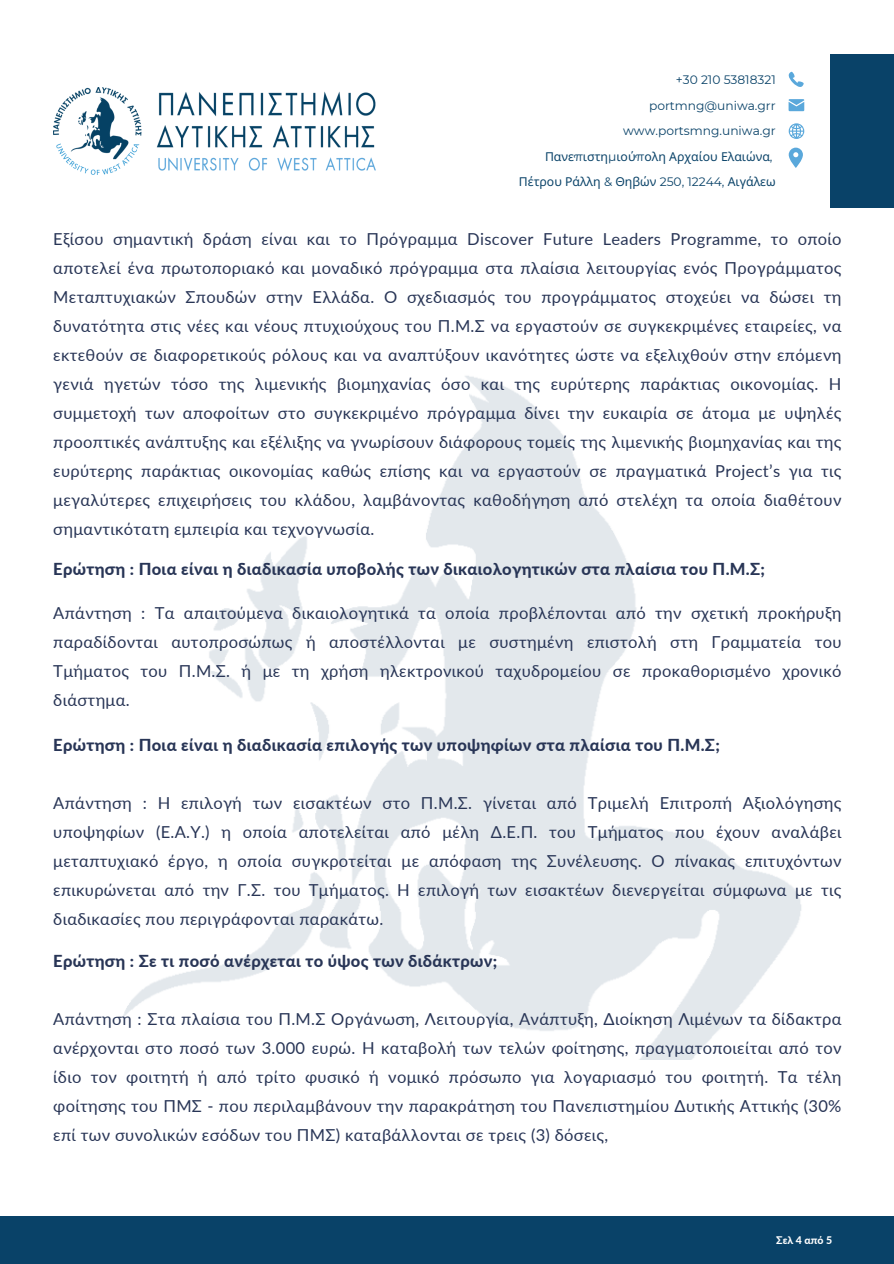
<style>
.page{position:relative;width:894px;height:1264px;background:#fff}
.page>*{position:absolute;margin:0;border:0;box-sizing:border-box;transform-origin:0 0}
.t1{font:16.5px/29px "Lato";letter-spacing:.02em;color:#283556;text-align:justify}
.t2{font:800 16.5px "Lato";letter-spacing:.02em;color:#283556}
.t3{font:12.15px/25.5px "Montserrat";color:#094268;text-align:right}
.t4{font:800 10.5px "Lato";color:#fff}
.s1{font-family:"Noto Sans"}
</style>
<div class="page">
<div style="left:0;top:1216px;width:893px;height:47px;background:#094268"></div>
<div style="left:829px;top:54px;width:64px;height:154px;background:#094268"></div>
<img style="left:122px;top:376px;width:679px;height:683px">
<svg style="left:788px;top:123px;width:16px;height:16px"></svg>
<svg style="left:788px;top:148px;width:14px;height:20px"></svg>
<svg style="left:788px;top:99px;width:16px;height:12px"></svg>
<svg style="left:788px;top:72px;width:15px;height:14px"></svg>
<img style="left:53px;top:87px;width:322px;height:87px">
<p class="t3" style="left:518px;top:67px;width:258px">+30 210 53818321<br>portmng@uniwa.grr www.portsmng.uniwa.gr<br><span class="s1">Πανε</span>π<span class="s1">ιστη</span>μ<span class="s1">ιού</span>π<span class="s1">ολη Αρχαίου Ελαιώνα</span>,<br><span class="s1">Πέτρου Ράλλη</span> &amp; <span class="s1">Θηβών</span> 250, 12244, <span class="s1">Αιγάλεω</span></p>
<p class="t1" style="left:53px;top:224px;width:789px">Εξίσου σημαντική δράση είναι και το Πρόγραμμα Discover Future Leaders Programme, το οποίο αποτελεί ένα πρωτοποριακό και μοναδικό πρόγραμμα στα πλαίσια λειτουργίας ενός Προγράμματος Μεταπτυχιακών Σπουδών στην Ελλάδα. Ο σχεδιασμός του προγράμματος στοχεύει να δώσει τη δυνατότητα στις νέες και νέους πτυχιούχους του Π.Μ.Σ να εργαστούν σε συγκεκριμένες εταιρείες, να εκτεθούν σε διαφορετικούς ρόλους και να αναπτύξουν ικανότητες ώστε να εξελιχθούν στην επόμενη γενιά ηγετών τόσο της λιμενικής βιομηχανίας όσο και της ευρύτερης παράκτιας οικονομίας. Η συμμετοχή των αποφοίτων στο συγκεκριμένο πρόγραμμα δίνει την ευκαιρία σε άτομα με υψηλές προοπτικές ανάπτυξης και εξέλιξης να γνωρίσουν διάφορους τομείς της λιμενικής βιομηχανίας και της ευρύτερης παράκτιας οικονομίας καθώς επίσης και να εργαστούν σε πραγματικά Project’s για τις μεγαλύτερες επιχειρήσεις του κλάδου, λαμβάνοντας καθοδήγηση από στελέχη τα οποία διαθέτουν σημαντικότατη εμπειρία και τεχνογνωσία.</p>
<p class="t2" style="left:53px;top:558px;width:713px">Ερώτηση : Ποια είναι η διαδικασία υποβολής των δικαιολογητικών στα πλαίσια του Π.Μ.Σ;</p>
<p class="t1" style="left:53px;top:598px;width:789px">Απάντηση : Τα απαιτούμενα δικαιολογητικά τα οποία προβλέπονται από την σχετική προκήρυξη παραδίδονται αυτοπροσώπως ή αποστέλλονται με συστημένη επιστολή στη Γραμματεία του Τμήματος του Π.Μ.Σ. ή με τη χρήση ηλεκτρονικού ταχυδρομείου σε προκαθορισμένο χρονικό διάστημα.</p>
<p class="t2" style="left:53px;top:734px;width:668px">Ερώτηση : Ποια είναι η διαδικασία επιλογής των υποψηφίων στα πλαίσια του Π.Μ.Σ;</p>
<h2 class="t1" style="left:53px;top:787px;width:789px">Απάντηση : Η επιλογή των εισακτέων στο Π.Μ.Σ. γίνεται από Τριμελή Επιτροπή Αξιολόγησης υποψηφίων (Ε.Α.Υ.) η οποία αποτελείται από μέλη Δ.Ε.Π. του Τμήματος που έχουν αναλάβει μεταπτυχιακό έργο, η οποία συγκροτείται με απόφαση της Συνέλευσης. Ο πίνακας επιτυχόντων επικυρώνεται από την Γ.Σ. του Τμήματος. Η επιλογή των εισακτέων διενεργείται σύμφωνα με τις διαδικασίες που περιγράφονται παρακάτω.</h2>
<h1 class="t2" style="left:53px;top:950px;width:445px">Ερώτηση : Σε τι ποσό ανέρχεται το ύψος των διδάκτρων;</h1>
<h2 class="t1" style="left:53px;top:1003px;width:789px">Απάντηση : Στα πλαίσια του Π.Μ.Σ Οργάνωση, Λειτουργία, Ανάπτυξη, Διοίκηση Λιμένων τα δίδακτρα ανέρχονται στο ποσό των 3.000 ευρώ. Η καταβολή των τελών φοίτησης, πραγματοποιείται από τον ίδιο τον φοιτητή ή από τρίτο φυσικό ή νομικό πρόσωπο για λογαριασμό του φοιτητή. Τα τέλη φοίτησης του ΠΜΣ - που περιλαμβάνουν την παρακράτηση του Πανεπιστημίου Δυτικής Αττικής (30% επί των συνολικών εσόδων του ΠΜΣ) καταβάλλονται σε τρεις (3) δόσεις,</h2>
<h1 class="t4" style="left:776px;top:1233px;width:57px">Σελ 4 από 5</h1>
</div>
